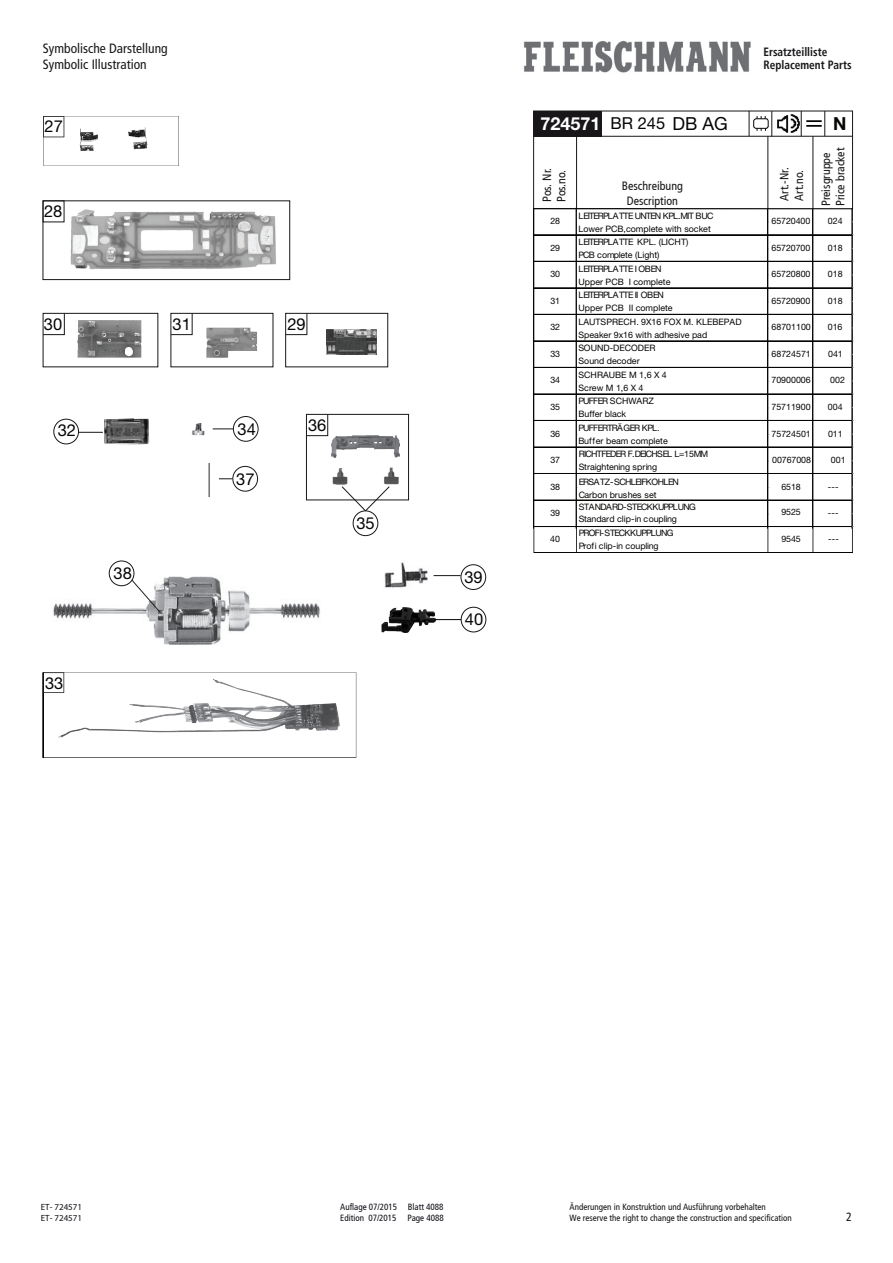
<style>
.page{position:relative;width:893px;height:1263px;background:#fff}
.page>*{position:absolute;margin:0;border:0;box-sizing:border-box;transform-origin:0 0}
.t1{font:700 18px "Helvetica Neue";color:#fff}
.t2{font:700 18px "Helvetica Neue";color:#050504}
.t3{font:16.5px "Helvetica Neue";color:#050504}
.t4{font:16.5px "Helvetica Neue";color:#050605}
.t5{font:condensed 13.5px/16.2px "Frutiger LT";color:#181619}
.t6{font:condensed 12px/14.4px "Frutiger LTCE";color:#181619}
.t7{font:700 condensed 12px/13.5px "Frutiger LTCE";color:#181619;scale:.94 1}
.t8{font:condensed 9px/10.8px "Frutiger LTCE";color:#181619}
.t9{font:condensed 9px/10.8px "Frutiger LTCE";color:#0f1017}
.t10{font:9px/10.8px "Myriad Pro";color:#0f1017}
.t11{font:8.85px/13.2px "Helvetica Neue";letter-spacing:-.01em;color:#050504}
.t12{font:8.85px/13.2px "Helvetica Neue";letter-spacing:-.03em;color:#050504}
.t13{font:8.85px/12.9px "Helvetica Neue";letter-spacing:-.04em;color:#050504}
.s1{font-weight:400;font-size:16.5px;color:#050504}
.s2{font-weight:400;color:#050504}
</style>
<div class="page">
<img style="left:381px;top:607px;width:58px;height:26px">
<div style="left:533px;top:111px;width:320px;height:98px;border:1px solid #181619"></div>
<div style="left:534px;top:111px;width:68px;height:26px;background:#181619"></div>
<img style="left:806px;top:113px;width:20px;height:22px">
<hr style="left:602px;top:136px;width:250px;height:1px;background:#181619">
<svg style="left:824px;top:111px;width:1px;height:25px"></svg>
<svg style="left:801px;top:111px;width:1px;height:25px"></svg>
<hr style="left:813px;top:136px;width:1px;height:73px;background:#181619">
<hr style="left:768px;top:136px;width:1px;height:73px;background:#181619">
<hr style="left:576px;top:136px;width:1px;height:73px;background:#181619">
<hr style="left:534px;top:234px;width:319px;height:1px;background:#050504">
<hr style="left:534px;top:235px;width:319px;height:1px;background:#050504">
<hr style="left:534px;top:261px;width:319px;height:1px;background:#050504">
<hr style="left:534px;top:287px;width:319px;height:1px;background:#050504">
<hr style="left:534px;top:288px;width:319px;height:1px;background:#050504">
<hr style="left:534px;top:314px;width:319px;height:1px;background:#050504">
<hr style="left:534px;top:341px;width:319px;height:1px;background:#050504">
<hr style="left:534px;top:367px;width:319px;height:1px;background:#050504">
<hr style="left:534px;top:394px;width:319px;height:1px;background:#050504">
<hr style="left:534px;top:420px;width:319px;height:1px;background:#050504">
<hr style="left:534px;top:447px;width:319px;height:1px;background:#050504">
<hr style="left:534px;top:473px;width:319px;height:1px;background:#050504">
<hr style="left:534px;top:500px;width:319px;height:1px;background:#050504">
<hr style="left:534px;top:526px;width:319px;height:1px;background:#050504">
<hr style="left:533px;top:208px;width:1px;height:345px;background:#050504">
<hr style="left:576px;top:208px;width:1px;height:345px;background:#050504">
<hr style="left:767px;top:209px;width:1px;height:344px;background:#050504">
<hr style="left:812px;top:209px;width:1px;height:344px;background:#050504">
<hr style="left:852px;top:209px;width:1px;height:344px;background:#050504">
<svg style="left:534px;top:208px;width:320px;height:1px"></svg>
<img style="left:384px;top:562px;width:44px;height:26px">
<div style="left:461px;top:564px;width:25px;height:26px;border:1px solid #181619;border-radius:50%"></div>
<svg style="left:434px;top:575px;width:27px;height:1px"></svg>
<div style="left:461px;top:607px;width:25px;height:25px;border:1px solid #181619;border-radius:50%"></div>
<svg style="left:434px;top:619px;width:27px;height:1px"></svg>
<svg style="left:43px;top:116px;width:136px;height:50px"></svg>
<img style="left:74px;top:127px;width:79px;height:27px">
<img style="left:333px;top:467px;width:65px;height:18px">
<img style="left:331px;top:435px;width:69px;height:23px">
<hr style="left:534px;top:552px;width:319px;height:1px;background:#050504">
<img style="left:524px;top:40px;width:227px;height:33px">
<div style="left:353px;top:510px;width:25px;height:26px;border:1px solid #181619;border-radius:50%"></div>
<img style="left:192px;top:423px;width:13px;height:13px">
<hr style="left:208px;top:463px;width:2px;height:34px;background:#6f7072">
<div style="left:53px;top:419px;width:26px;height:25px;border:1px solid #181619;border-radius:50%"></div>
<svg style="left:78px;top:427px;width:25px;height:6px"></svg>
<div style="left:43px;top:201px;width:247px;height:79px;border:1px solid #181619"></div>
<div style="left:43px;top:201px;width:21px;height:21px;border:1px solid #181619"></div>
<div style="left:232px;top:466px;width:26px;height:25px;border:1px solid #181619;border-radius:50%"></div>
<div style="left:233px;top:416px;width:25px;height:26px;border:1px solid #181619;border-radius:50%"></div>
<svg style="left:219px;top:478px;width:13px;height:1px"></svg>
<svg style="left:213px;top:429px;width:20px;height:1px"></svg>
<div style="left:43px;top:313px;width:115px;height:54px;border:1px solid #181619"></div>
<div style="left:171px;top:313px;width:102px;height:54px;border:1px solid #181619"></div>
<svg style="left:43px;top:313px;width:22px;height:22px"></svg>
<svg style="left:171px;top:313px;width:22px;height:22px"></svg>
<img style="left:77px;top:320px;width:65px;height:38px">
<img style="left:206px;top:327px;width:51px;height:31px">
<img style="left:70px;top:209px;width:206px;height:61px">
<img style="left:53px;top:576px;width:267px;height:69px">
<div style="left:109px;top:561px;width:25px;height:25px;border:1px solid #181619;border-radius:50%"></div>
<img style="left:327px;top:330px;width:50px;height:24px">
<div style="left:285px;top:313px;width:103px;height:54px;border:1px solid #181619"></div>
<svg style="left:285px;top:313px;width:22px;height:22px"></svg>
<div style="left:306px;top:414px;width:103px;height:86px;border:1px solid #181619"></div>
<svg style="left:306px;top:414px;width:22px;height:22px"></svg>
<svg style="left:341px;top:486px;width:49px;height:26px"></svg>
<svg style="left:129px;top:578px;width:32px;height:34px"></svg>
<img style="left:778px;top:115px;width:21px;height:17px">
<svg style="left:749px;top:111px;width:23px;height:25px"></svg>
<img style="left:104px;top:418px;width:45px;height:27px">
<svg style="left:43px;top:672px;width:313px;height:86px"></svg>
<h3 class="t5" style="left:43px;top:40px;width:126px">Symbolische Darstellung<br>Symbolic Illustration</h3>
<h3 class="t7" style="left:763px;top:45px;width:95px">Ersatzteilliste<br>Replacement Parts</h3>
<h2 class="t4" style="left:45px;top:116px;width:20px">27</h2>
<h1 class="t1" style="left:540px;top:112px;width:189px">724571 <span class="s1">BR 245</span> <span class="s2">DB AG</span></h1>
<h1 class="t2" style="left:833px;top:112px;width:15px">N</h1>
<h2 class="t3" style="left:44px;top:201px;width:20px">28</h2>
<h2 class="t3" style="left:44px;top:314px;width:20px">30</h2>
<h2 class="t3" style="left:173px;top:314px;width:20px">31</h2>
<h2 class="t3" style="left:287px;top:314px;width:20px">29</h2>
<h2 class="t3" style="left:58px;top:421px;width:20px">32</h2>
<h2 class="t3" style="left:237px;top:419px;width:20px">34</h2>
<h2 class="t3" style="left:308px;top:415px;width:20px">36</h2>
<h3 class="t6" style="left:540px;top:202px;width:35px;rotate:-90deg">Pos. Nr.<br>Pos.no.</h3>
<h3 class="t6" style="left:777px;top:201px;width:35px;rotate:-90deg">Art.-Nr.<br>Art.no.</h3>
<h3 class="t6" style="left:622px;top:179px;width:63px;text-align:center">Beschreibung<br>Description</h3>
<h3 class="t6" style="left:819px;top:206px;width:60px;rotate:-90deg">Preisgruppe<br>Price bracket</h3>
<p class="t11" style="left:578px;top:209px;width:165px">LEITERPLATTE UNTEN KPL.MIT BUC<br>Lower PCB,complete with socket<br>LEITERPLATTE KPL. (LICHT)<br>PCB complete (Light)<br>LEITERPLATTE I OBEN<br>Upper PCB I complete<br>LEITERPLATTE II OBEN<br>Upper PCB II complete<br>LAUTSPRECH. 9X16 FOX M. KLEBEPAD<br>Speaker 9x16 with adhesive pad<br>SOUND-DECODER<br>Sound decoder<br>SCHRAUBE M 1,6 X 4<br>Screw M 1,6 X 4<br>PUFFER SCHWARZ<br>Buffer black<br>PUFFERTRÄGER KPL.<br>Buffer beam complete</p>
<p class="t11" style="left:550px;top:214px;width:11px">28</p>
<p class="t11" style="left:771px;top:214px;width:40px">65720400</p>
<p class="t11" style="left:828px;top:214px;width:16px">024</p>
<p class="t11" style="left:550px;top:241px;width:11px">29</p>
<p class="t11" style="left:771px;top:241px;width:40px">65720700</p>
<p class="t11" style="left:828px;top:241px;width:16px">018</p>
<p class="t11" style="left:550px;top:267px;width:11px">30</p>
<p class="t11" style="left:771px;top:267px;width:40px">65720800</p>
<p class="t11" style="left:828px;top:267px;width:16px">018</p>
<p class="t11" style="left:550px;top:294px;width:11px">31</p>
<p class="t11" style="left:771px;top:294px;width:40px">65720900</p>
<p class="t11" style="left:828px;top:294px;width:16px">018</p>
<p class="t11" style="left:550px;top:320px;width:11px">32</p>
<p class="t11" style="left:771px;top:320px;width:41px">68701100</p>
<p class="t11" style="left:828px;top:320px;width:16px">016</p>
<p class="t11" style="left:550px;top:347px;width:11px">33</p>
<p class="t11" style="left:771px;top:347px;width:41px">68724571</p>
<p class="t11" style="left:828px;top:347px;width:16px">041</p>
<p class="t11" style="left:550px;top:374px;width:11px">34</p>
<p class="t11" style="left:771px;top:374px;width:41px">70900006</p>
<p class="t11" style="left:830px;top:374px;width:16px">002</p>
<p class="t11" style="left:550px;top:400px;width:11px">35</p>
<p class="t11" style="left:771px;top:400px;width:41px">75711900</p>
<p class="t11" style="left:828px;top:400px;width:16px">004</p>
<p class="t11" style="left:550px;top:427px;width:11px">36</p>
<p class="t11" style="left:771px;top:427px;width:41px">75724501</p>
<p class="t11" style="left:828px;top:427px;width:16px">011</p>
<h2 class="t3" style="left:236px;top:469px;width:20px">37</h2>
<h2 class="t3" style="left:356px;top:513px;width:20px">35</h2>
<p class="t13" style="left:579px;top:447px;width:131px">RICHTFEDER F.DEICHSEL L=15MM<br>Straightening spring</p>
<p class="t11" style="left:772px;top:453px;width:40px">00767008</p>
<p class="t11" style="left:831px;top:453px;width:16px">001</p>
<p class="t11" style="left:550px;top:453px;width:11px">37</p>
<p class="t11" style="left:550px;top:480px;width:11px">38</p>
<p class="t11" style="left:828px;top:480px;width:12px">---</p>
<p class="t11" style="left:579px;top:475px;width:102px">ERSATZ-SCHLEIFKOHLEN<br>Carbon brushes set</p>
<p class="t12" style="left:579px;top:500px;width:119px">STANDARD-STECKKUPPLUNG<br>Standard clip-in coupling<br>PROFI-STECKKUPPLUNG<br>Profi clip-in coupling</p>
<p class="t11" style="left:781px;top:481px;width:21px">6518</p>
<p class="t11" style="left:781px;top:505px;width:21px">9525</p>
<p class="t11" style="left:550px;top:506px;width:11px">39</p>
<p class="t11" style="left:828px;top:506px;width:12px">---</p>
<p class="t11" style="left:550px;top:532px;width:11px">40</p>
<p class="t11" style="left:781px;top:532px;width:21px">9545</p>
<p class="t11" style="left:828px;top:532px;width:12px">---</p>
<h2 class="t3" style="left:114px;top:564px;width:20px">38</h2>
<h2 class="t3" style="left:464px;top:567px;width:20px">39</h2>
<h2 class="t3" style="left:465px;top:609px;width:20px">40</h2>
<h2 class="t3" style="left:45px;top:673px;width:20px">33</h2>
<p class="t10" style="left:41px;top:1201px;width:43px">ET- 724571<br>ET- 724571</p>
<p class="t9" style="left:340px;top:1201px;width:105px">Auflage 07/2015 Blatt 4088<br>Edition 07/2015 Page 4088</p>
<p class="t8" style="left:570px;top:1201px;width:224px">Änderungen in Konstruktion und Ausführung vorbehalten<br>We reserve the right to change the construction and specification</p>
<h3 class="t6" style="left:846px;top:1210px;width:7px">2</h3>
</div>
